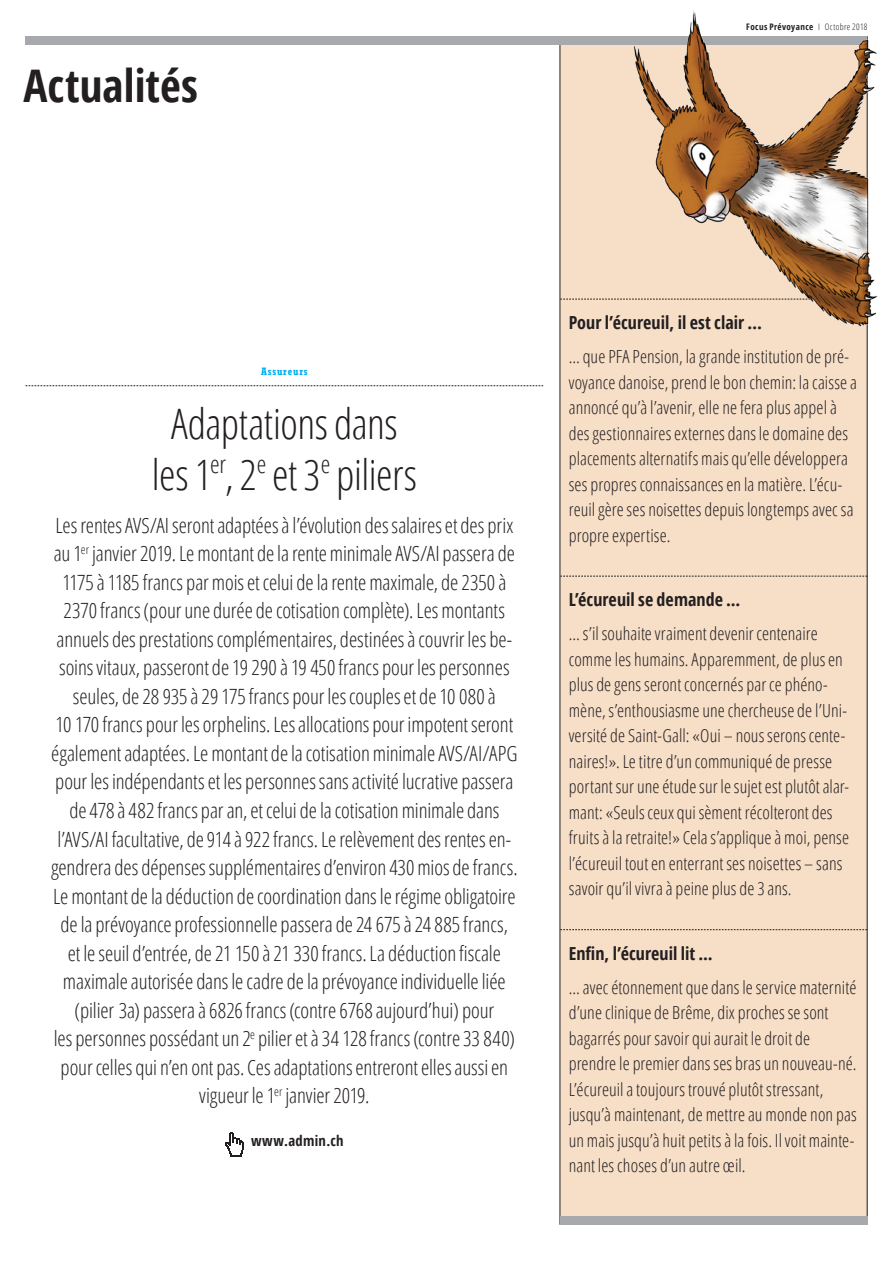
<style>
.page{position:relative;width:893px;height:1263px;background:#fff}
.page>*{position:absolute;margin:0;border:0;box-sizing:border-box;transform-origin:0 0}
.Titel{font:700 45px "Open Sans Condensed";letter-spacing:.005em;color:#231f20}
.News_Titel_mittel{font:300 42px/51px "Open Sans Condensed";letter-spacing:-.01em;color:#231f20;text-align:center}
.News_GT_gross{font:300 21px/28.5px "Open Sans Condensed";letter-spacing:-.005em;color:#231f20;text-align:center}
.News_GT_mittel{font:300 18px/25.5px "Open Sans Condensed";letter-spacing:.005em;color:#231f20}
.News_Titel_Eichhörnc{font:700 18px "Open Sans Condensed";letter-spacing:.005em;color:#231f20}
.Grundtext{font:700 14.7px "Open Sans Condensed";letter-spacing:.025em;color:#231f20}
.News_Obertitel_blau{font:700 condensed 10.5px "Rockwell";letter-spacing:.08em;color:#00aeef}
.t1{font:700 9px "Open Sans Condensed";letter-spacing:.045em;color:#231f20}
.s1{font-weight:300}
</style>
<div class="page">
<div style="left:560px;top:45px;width:307px;height:1180px;background:#f6dec7"></div>
<hr style="left:867px;top:36px;width:1px;height:1189px;background:#231f20">
<hr style="left:560px;top:36px;width:1px;height:1189px;background:#231f20">
<div style="left:26px;top:36px;width:841px;height:9px;background:#a8a9ad"></div>
<div style="left:560px;top:1216px;width:307px;height:9px;background:#a8a9ad"></div>
<svg style="left:560px;top:299px;width:58px;height:1px"></svg>
<svg style="left:560px;top:576px;width:307px;height:1px"></svg>
<svg style="left:560px;top:929px;width:307px;height:1px"></svg>
<img style="left:618px;top:10px;width:259px;height:326px">
<svg style="left:26px;top:385px;width:517px;height:1px"></svg>
<svg style="left:225px;top:1132px;width:19px;height:24px"></svg>
<p class="Titel" style="left:23px;top:55px;width:176px">Actualités</p>
<p class="t1" style="left:746px;top:21px;width:123px">Focus Prévoyance <span class="s1">I Octobre 2018</span></p>
<p class="News_Obertitel_blau" style="left:261px;top:365px;width:48px">Assureurs</p>
<p class="News_Titel_mittel" style="left:152px;top:396px;width:267px">Adaptations dans les 1<sup>er</sup>, 2<sup>e</sup> et 3<sup>e</sup> piliers</p>
<p class="News_GT_gross" style="left:51px;top:510px;width:468px">Les rentes AVS/AI seront adaptées à l’évolution des salaires et des prix au 1<sup>er</sup> janvier 2019. Le montant de la rente minimale AVS/AI passera de 1175 à 1185 francs par mois et celui de la rente maximale, de 2350 à 2370 francs (pour une durée de cotisation complète). Les montants annuels des prestations complémentaires, destinées à couvrir les be&shy;soins vitaux, passeront de 19 290 à 19 450 francs pour les personnes seules, de 28 935 à 29 175 francs pour les couples et de 10 080 à<br>10 170 francs pour les orphelins. Les allocations pour impotent seront également adaptées. Le montant de la cotisation minimale AVS/AI/APG pour les indépendants et les personnes sans activité lucrative passera de 478 à 482 francs par an, et celui de la cotisation minimale dans l’AVS/AI facultative, de 914 à 922 francs. Le relèvement des rentes en&shy;gendrera des dépenses supplémentaires d’environ 430 mios de francs.<br>Le montant de la déduction de coordination dans le régime obligatoire de la prévoyance professionnelle passera de 24 675 à 24 885 francs,<br>et le seuil d’entrée, de 21 150 à 21 330 francs. La déduction fiscale maximale autorisée dans le cadre de la prévoyance individuelle liée (pilier 3a) passera à 6826 francs (contre 6768 aujourd’hui) pour<br>les personnes possédant un 2<sup>e</sup> pilier et à 34 128 francs (contre 33 840) pour celles qui n’en ont pas. Ces adaptations entreront elles aussi en vigueur le 1<sup>er</sup> janvier 2019.</p>
<p class="Grundtext" style="left:251px;top:1130px;width:94px">www.admin.ch</p>
<p class="News_Titel_Eichhörnc" style="left:569px;top:310px;width:195px">Pour l’écureuil, il est clair …</p>
<p class="News_GT_mittel" style="left:569px;top:343px;width:290px">… que PFA Pension, la grande institution de pré&shy;voyance danoise, prend le bon chemin: la caisse a annoncé qu’à l’avenir, elle ne fera plus appel à des gestionnaires externes dans le domaine des placements alternatifs mais qu’elle développera ses propres connaissances en la matière. L’écu&shy;reuil gère ses noisettes depuis longtemps avec sa propre expertise.</p>
<p class="News_Titel_Eichhörnc" style="left:569px;top:587px;width:173px">L’écureuil se demande ...</p>
<p class="News_GT_mittel" style="left:569px;top:620px;width:282px">… s’il souhaite vraiment devenir centenaire comme les humains. Apparemment, de plus en plus de gens seront concernés par ce phéno&shy;mène, s’enthousiasme une chercheuse de l’Uni&shy;versité de Saint-Gall: «Oui – nous serons cente&shy;naires!». Le titre d’un communiqué de presse portant sur une étude sur le sujet est plutôt alar&shy;mant: «Seuls ceux qui sèment récolteront des fruits à la retraite!» Cela s’applique à moi, pense l’écureuil tout en enterrant ses noisettes – sans savoir qu’il vivra à peine plus de 3 ans.</p>
<p class="News_Titel_Eichhörnc" style="left:569px;top:941px;width:146px">Enfin, l’écureuil lit ...</p>
<p class="News_GT_mittel" style="left:569px;top:974px;width:290px">… avec étonnement que dans le service maternité d’une clinique de Brême, dix proches se sont bagarrés pour savoir qui aurait le droit de prendre le premier dans ses bras un nouveau-né.<br>L’écureuil a toujours trouvé plutôt stressant, jusqu’à maintenant, de mettre au monde non pas un mais jusqu’à huit petits à la fois. Il voit mainte&shy;nant les choses d’un autre œil.</p>
</div>
